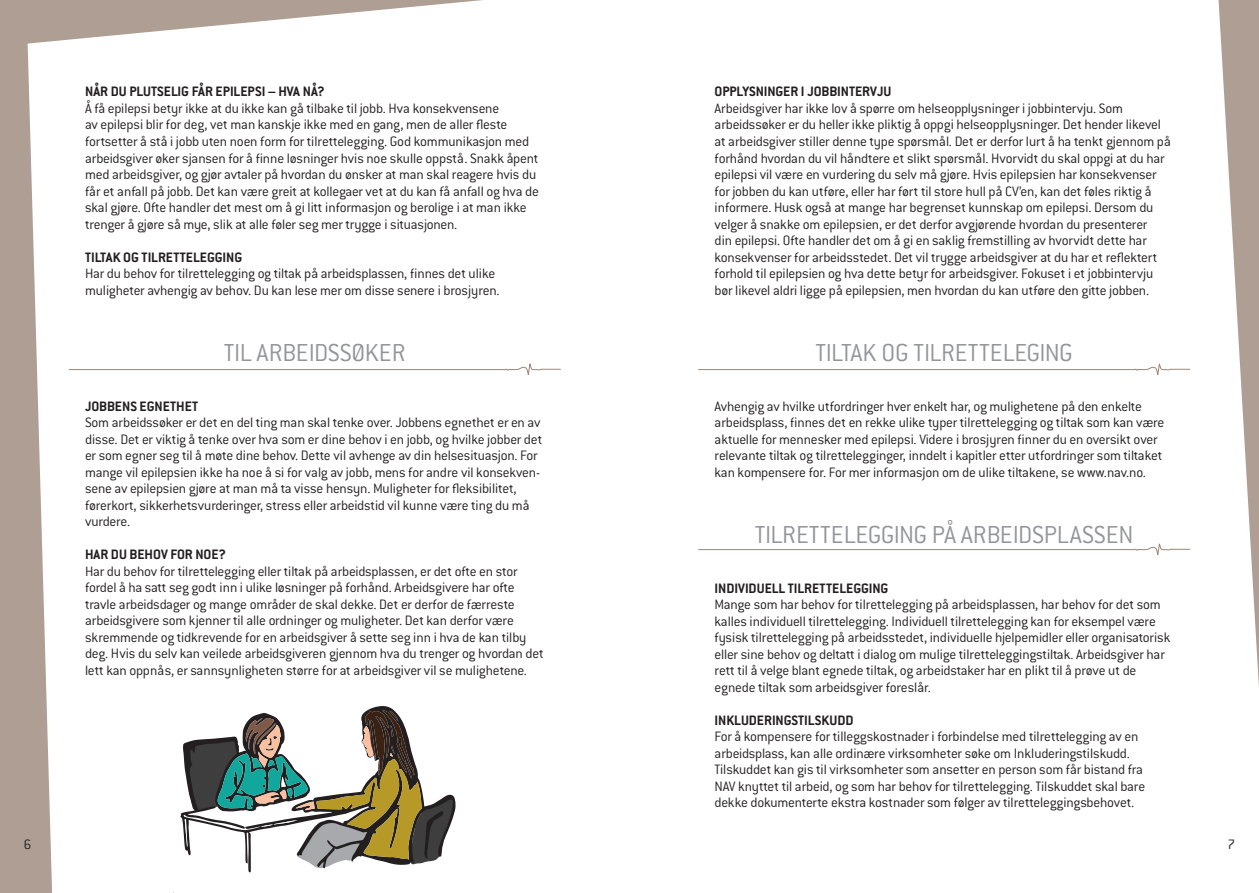
<style>
.page{position:relative;width:1259px;height:893px;background:#af9e93}
.page>*{position:absolute;margin:0;border:0;box-sizing:border-box;transform-origin:0 0}
.Epi_head{font:300 27px "Conduit ITC";letter-spacing:-.01em;color:#939598}
.Epi_Brød{font:300 15px/16.5px "Conduit ITC";letter-spacing:-.015em;color:#231f20}
.Epi_sub{font:700 15px "Conduit ITC";color:#231f20}
.Pagina{font:300 15px "Conduit ITC";color:#231f20}
</style>
<div class="page">
<div style="left:28px;top:0;width:1231px;height:893px;background:#fff"></div>
<svg style="left:68px;top:364px;width:493px;height:11px"></svg>
<svg style="left:698px;top:364px;width:492px;height:11px"></svg>
<svg style="left:698px;top:544px;width:492px;height:11px"></svg>
<svg style="left:180px;top:706px;width:276px;height:166px;fill:#fff"></svg>
<svg style="left:185px;top:710px;width:271px;height:159px"></svg>
<p class="Epi_sub" style="left:85px;top:83px;width:241px">NÅR DU PLUTSELIG FÅR EPILEPSI – HVA NÅ?</p>
<p class="Epi_Brød" style="left:85px;top:100px;width:455px">Å få epilepsi betyr ikke at du ikke kan gå tilbake til jobb. Hva konsekvensene<br>av epilepsi blir for deg, vet man kanskje ikke med en gang, men de aller fleste fortsetter å stå i jobb uten noen form for tilrettelegging. God kommunikasjon med arbeidsgiver øker sjansen for å finne løsninger hvis noe skulle oppstå. Snakk åpent med arbeidsgiver, og gjør avtaler på hvordan du ønsker at man skal reagere hvis du får et anfall på jobb. Det kan være greit at kollegaer vet at du kan få anfall og hva de skal gjøre. Ofte handler det mest om å gi litt informasjon og berolige i at man ikke trenger å gjøre så mye, slik at alle føler seg mer trygge i situasjonen.</p>
<p class="Epi_sub" style="left:85px;top:248px;width:159px">TILTAK OG TILRETTELEGGING</p>
<p class="Epi_Brød" style="left:85px;top:265px;width:416px">Har du behov for tilrettelegging og tiltak på arbeidsplassen, finnes det ulike muligheter avhengig av behov. Du kan lese mer om disse senere i brosjyren.</p>
<p class="Epi_head" style="left:224px;top:337px;width:183px">TIL ARBEIDSSØKER</p>
<p class="Epi_sub" style="left:85px;top:397px;width:115px">JOBBENS EGNETHET</p>
<p class="Epi_Brød" style="left:85px;top:414px;width:459px">Som arbeidssøker er det en del ting man skal tenke over. Jobbens egnethet er en av disse. Det er viktig å tenke over hva som er dine behov i en jobb, og hvilke jobber det er som egner seg til å møte dine behov. Dette vil avhenge av din helsesituasjon. For mange vil epilepsien ikke ha noe å si for valg av jobb, mens for andre vil konsekven&shy;sene av epilepsien gjøre at man må ta visse hensyn. Muligheter for fleksibilitet, førerkort, sikkerhetsvurderinger, stress eller arbeidstid vil kunne være ting du må vurdere.</p>
<p class="Epi_sub" style="left:85px;top:546px;width:143px">HAR DU BEHOV FOR NOE?</p>
<p class="Epi_Brød" style="left:85px;top:563px;width:460px">Har du behov for tilrettelegging eller tiltak på arbeidsplassen, er det ofte en stor fordel å ha satt seg godt inn i ulike løsninger på forhånd. Arbeidsgivere har ofte travle arbeidsdager og mange områder de skal dekke. Det er derfor de færreste arbeidsgivere som kjenner til alle ordninger og muligheter. Det kan derfor være skremmende og tidkrevende for en arbeidsgiver å sette seg inn i hva de kan tilby deg. Hvis du selv kan veilede arbeidsgiveren gjennom hva du trenger og hvordan det lett kan oppnås, er sannsynligheten større for at arbeidsgiver vil se mulighetene.</p>
<p class="Epi_sub" style="left:714px;top:83px;width:178px">OPPLYSNINGER I JOBBINTERVJU</p>
<p class="Epi_Brød" style="left:714px;top:100px;width:458px">Arbeidsgiver har ikke lov å spørre om helseopplysninger i jobbintervju. Som arbeidssøker er du heller ikke pliktig å oppgi helseopplysninger. Det hender likevel at arbeidsgiver stiller denne type spørsmål. Det er derfor lurt å ha tenkt gjennom på forhånd hvordan du vil håndtere et slikt spørsmål. Hvorvidt du skal oppgi at du har epilepsi vil være en vurdering du selv må gjøre. Hvis epilepsien har konsekvenser for jobben du kan utføre, eller har ført til store hull på CV’en, kan det føles riktig å informere. Husk også at mange har begrenset kunnskap om epilepsi. Dersom du velger å snakke om epilepsien, er det derfor avgjørende hvordan du presenterer<br>din epilepsi. Ofte handler det om å gi en saklig fremstilling av hvorvidt dette har konsekvenser for arbeidsstedet. Det vil trygge arbeidsgiver at du har et reflektert forhold til epilepsien og hva dette betyr for arbeidsgiver. Fokuset i et jobbintervju bør likevel aldri ligge på epilepsien, men hvordan du kan utføre den gitte jobben.</p>
<p class="Epi_head" style="left:815px;top:337px;width:259px">TILTAK OG TILRETTELEGING</p>
<p class="Epi_Brød" style="left:714px;top:398px;width:451px">Avhengig av hvilke utfordringer hver enkelt har, og mulighetene på den enkelte arbeidsplass, finnes det en rekke ulike typer tilrettelegging og tiltak som kan være aktuelle for mennesker med epilepsi. Videre i brosjyren finner du en oversikt over relevante tiltak og tilrettelegginger, inndelt i kapitler etter utfordringer som tiltaket kan kompensere for. For mer informasjon om de ulike tiltakene, se www.nav.no.</p>
<p class="Epi_head" style="left:755px;top:519px;width:380px">TILRETTELEGGING PÅ ARBEIDSPLASSEN</p>
<p class="Epi_sub" style="left:714px;top:579px;width:175px">INDIVIDUELL TILRETTELEGGING</p>
<p class="Epi_Brød" style="left:714px;top:596px;width:457px">Mange som har behov for tilrettelegging på arbeidsplassen, har behov for det som kalles individuell tilrettelegging. Individuell tilrettelegging kan for eksempel være fysisk tilrettelegging på arbeidsstedet, individuelle hjelpemidler eller organisatorisk eller sine behov og deltatt i dialog om mulige tilretteleggingstiltak. Arbeidsgiver har rett til å velge blant egnede tiltak, og arbeidstaker har en plikt til å prøve ut de egnede tiltak som arbeidsgiver foreslår.</p>
<p class="Epi_sub" style="left:714px;top:711px;width:140px">INKLUDERINGSTILSKUDD</p>
<p class="Epi_Brød" style="left:714px;top:728px;width:432px">For å kompensere for tilleggskostnader i forbindelse med tilrettelegging av en arbeidsplass, kan alle ordinære virksomheter søke om Inkluderingstilskudd.<br>Tilskuddet kan gis til virksomheter som ansetter en person som får bistand fra NAV knyttet til arbeid, og som har behov for tilrettelegging. Tilskuddet skal bare dekke dokumenterte ekstra kostnader som følger av tilretteleggingsbehovet.</p>
<p class="Epi_Brød" style="left:24px;top:836px;width:9px">6</p>
<p class="Pagina" style="left:1227px;top:836px;width:9px">7</p>
</div>
